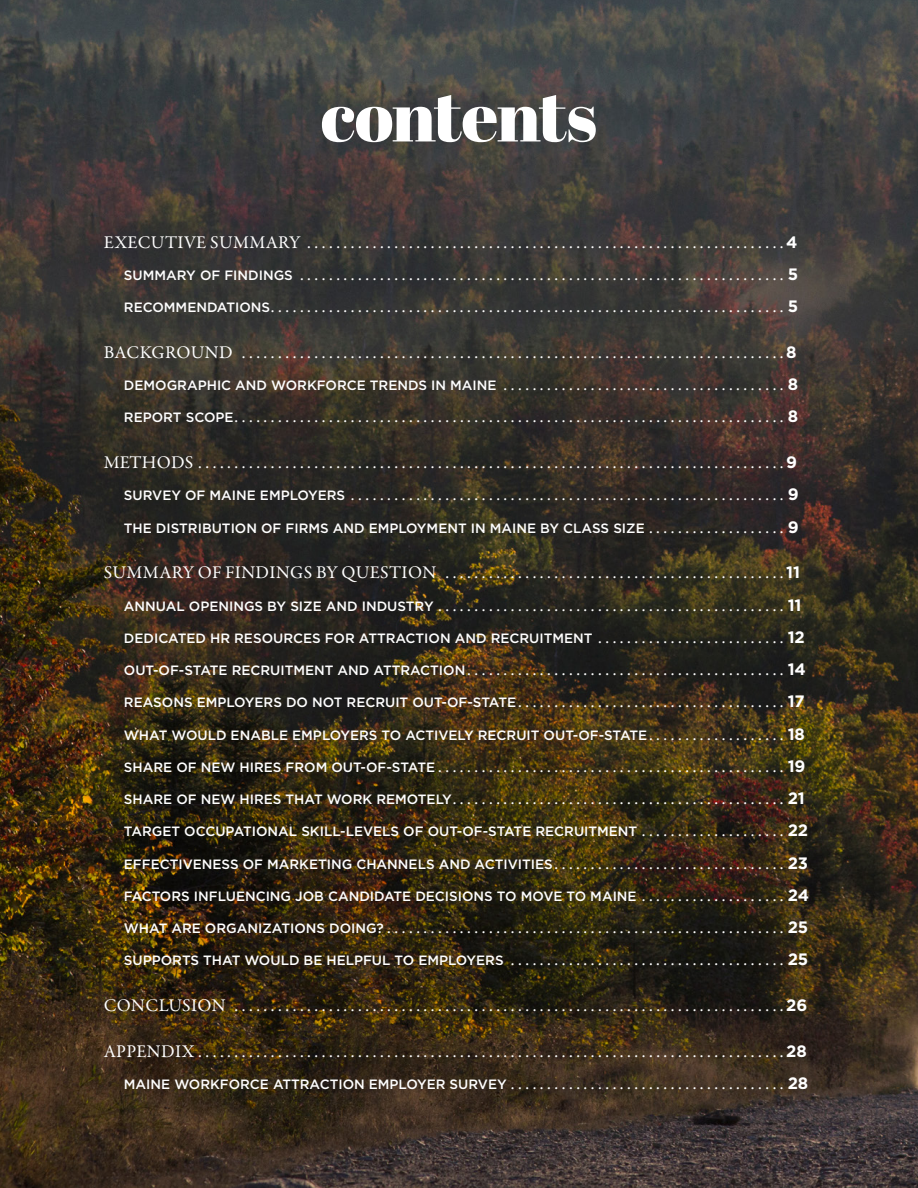
<style>
.page{position:relative;width:918px;height:1188px;background:#fff}
.page>*{position:absolute;margin:0;border:0;box-sizing:border-box;transform-origin:0 0}
.t1{font:71.4px "Abril Fatface";letter-spacing:-.025em;color:#fff}
.t2{font:18px/32.2px "Garamond Premr Pro";letter-spacing:.02em;color:#fff;text-align:justify}
.t3{font:500 13.5px "Gotham";color:#fff}
.s1{font-family:"Gotham";font-weight:700;font-size:16.5px}
.s2{font-family:"Gotham";font-weight:500;font-size:13.5px}
.s3{font-family:"Garamond Premr Pro";font-weight:400;font-size:18px}
.s4{font-weight:700;font-size:16.5px}
</style>
<div class="page">
<img style="left:0;top:0;width:918px;height:1188px">
<h1 class="t1" style="left:321px;top:66px;width:278px">contents</h1>
<p class="t2" style="left:124px;top:226px;width:676px;text-indent:-20px">EXECUTIVE SUMMARY . . . . . . . . . . . . . . . . . . . . . . . . . . . . . . . . . . . . . . . . . . . . . . . . . . . . . . . . . . . . . . . . . <span class="s1">4<br></span><span class="s2">SUMMARY OF FINDINGS</span> . . . . . . . . . . . . . . . . . . . . . . . . . . . . . . . . . . . . . . . . . . . . . . . . . . . . . . . . . . . . . . . . . . . <span class="s1">5<br></span><span class="s2">RECOMMENDATIONS</span> . . . . . . . . . . . . . . . . . . . . . . . . . . . . . . . . . . . . . . . . . . . . . . . . . . . . . . . . . . . . . . . . . . . . . . . <span class="s1">5</span></p>
<p class="t2" style="left:124px;top:336px;width:676px;text-indent:-20px">BACKGROUND . . . . . . . . . . . . . . . . . . . . . . . . . . . . . . . . . . . . . . . . . . . . . . . . . . . . . . . . . . . . . . . . . . . . . . . . . . <span class="s1">8<br></span><span class="s2">DEMOGRAPHIC AND WORKFORCE TRENDS IN MAINE</span> . . . . . . . . . . . . . . . . . . . . . . . . . . . . . . . . . . . . . . . <span class="s1">8<br></span><span class="s2">REPORT SCOPE</span> . . . . . . . . . . . . . . . . . . . . . . . . . . . . . . . . . . . . . . . . . . . . . . . . . . . . . . . . . . . . . . . . . . . . . . . . . . . . <span class="s1">8</span></p>
<p class="t2" style="left:104px;top:447px;width:696px;text-align:right">METHODS . . . . . . . . . . . . . . . . . . . . . . . . . . . . . . . . . . . . . . . . . . . . . . . . . . . . . . . . . . . . . . . . . . . . . . . . . . . . . . . . <span class="s1">9<br></span><span class="s2">SURVEY OF MAINE EMPLOYERS</span> . . . . . . . . . . . . . . . . . . . . . . . . . . . . . . . . . . . . . . . . . . . . . . . . . . . . . . . . . . . . <span class="s1">9</span></p>
<p class="t3" style="left:124px;top:519px;width:676px">THE DISTRIBUTION OF FIRMS AND EMPLOYMENT IN MAINE BY CLASS SIZE <span class="s3">. . . . . . . . . . . . . . . . . . .</span> <span class="s4">9</span></p>
<p class="t2" style="left:104px;top:557px;width:699px;text-align:right">SUMMARY OF FINDINGS BY QUESTION . . . . . . . . . . . . . . . . . . . . . . . . . . . . . . . . . . . . . . . . . . . . . . <span class="s1">11<br></span><span class="s2">ANNUAL OPENINGS BY SIZE AND INDUSTRY</span> . . . . . . . . . . . . . . . . . . . . . . . . . . . . . . . . . . . . . . . . . . . . . . . . <span class="s1">11</span></p>
<p class="t3" style="left:124px;top:629px;width:682px">DEDICATED HR RESOURCES FOR ATTRACTION AND RECRUITMENT <span class="s3">. . . . . . . . . . . . . . . . . . . . . . . . . .</span> <span class="s4">12</span></p>
<p class="t2" style="left:124px;top:654px;width:684px"><span class="s2">OUT-OF-STATE RECRUITMENT AND ATTRACTION</span> . . . . . . . . . . . . . . . . . . . . . . . . . . . . . . . . . . . . . . . . . . . . <span class="s1">14</span></p>
<p class="t3" style="left:124px;top:694px;width:682px">REASONS EMPLOYERS DO NOT RECRUIT OUT-OF-STATE <span class="s3">. . . . . . . . . . . . . . . . . . . . . . . . . . . . . . . . . . . . .</span> <span class="s4">17</span></p>
<p class="t3" style="left:124px;top:726px;width:683px">WHAT WOULD ENABLE EMPLOYERS TO ACTIVELY RECRUIT OUT-OF-STATE <span class="s3">. . . . . . . . . . . . . . . . . . .</span> <span class="s4">18</span></p>
<p class="t2" style="left:124px;top:750px;width:683px"><span class="s2">SHARE OF NEW HIRES FROM OUT-OF-STATE</span> . . . . . . . . . . . . . . . . . . . . . . . . . . . . . . . . . . . . . . . . . . . . . . . . <span class="s1">19<br></span><span class="s2">SHARE OF NEW HIRES THAT WORK REMOTELY</span> . . . . . . . . . . . . . . . . . . . . . . . . . . . . . . . . . . . . . . . . . . . . . . <span class="s1">21</span></p>
<p class="t3" style="left:124px;top:823px;width:686px">TARGET OCCUPATIONAL SKILL-LEVELS OF OUT-OF-STATE RECRUITMENT <span class="s3">. . . . . . . . . . . . . . . . . . . .</span> <span class="s4">22</span></p>
<p class="t3" style="left:124px;top:855px;width:686px">EFFECTIVENESS OF MARKETING CHANNELS AND ACTIVITIES <span class="s3">. . . . . . . . . . . . . . . . . . . . . . . . . . . . . . . .</span> <span class="s4">23</span></p>
<p class="t3" style="left:124px;top:887px;width:687px">FACTORS INFLUENCING JOB CANDIDATE DECISIONS TO MOVE TO MAINE <span class="s3">. . . . . . . . . . . . . . . . . . . .</span> <span class="s4">24</span></p>
<p class="t2" style="left:124px;top:912px;width:686px"><span class="s2">WHAT ARE ORGANIZATIONS DOING?</span> . . . . . . . . . . . . . . . . . . . . . . . . . . . . . . . . . . . . . . . . . . . . . . . . . . . . . . . <span class="s1">25<br></span><span class="s2">SUPPORTS THAT WOULD BE HELPFUL TO EMPLOYERS</span> . . . . . . . . . . . . . . . . . . . . . . . . . . . . . . . . . . . . . . <span class="s1">25</span></p>
<p class="t2" style="left:104px;top:990px;width:705px">CONCLUSION . . . . . . . . . . . . . . . . . . . . . . . . . . . . . . . . . . . . . . . . . . . . . . . . . . . . . . . . . . . . . . . . . . . . . . . . . . . <span class="s1">26</span></p>
<p class="t2" style="left:104px;top:1035px;width:705px">APPENDIX . . . . . . . . . . . . . . . . . . . . . . . . . . . . . . . . . . . . . . . . . . . . . . . . . . . . . . . . . . . . . . . . . . . . . . . . . . . . . . . . <span class="s1">28</span></p>
<p class="t3" style="left:124px;top:1075px;width:686px">MAINE WORKFORCE ATTRACTION EMPLOYER SURVEY <span class="s3">. . . . . . . . . . . . . . . . . . . . . . . . . . . . . . . . . . . . . .</span> <span class="s4">28</span></p>
</div>
